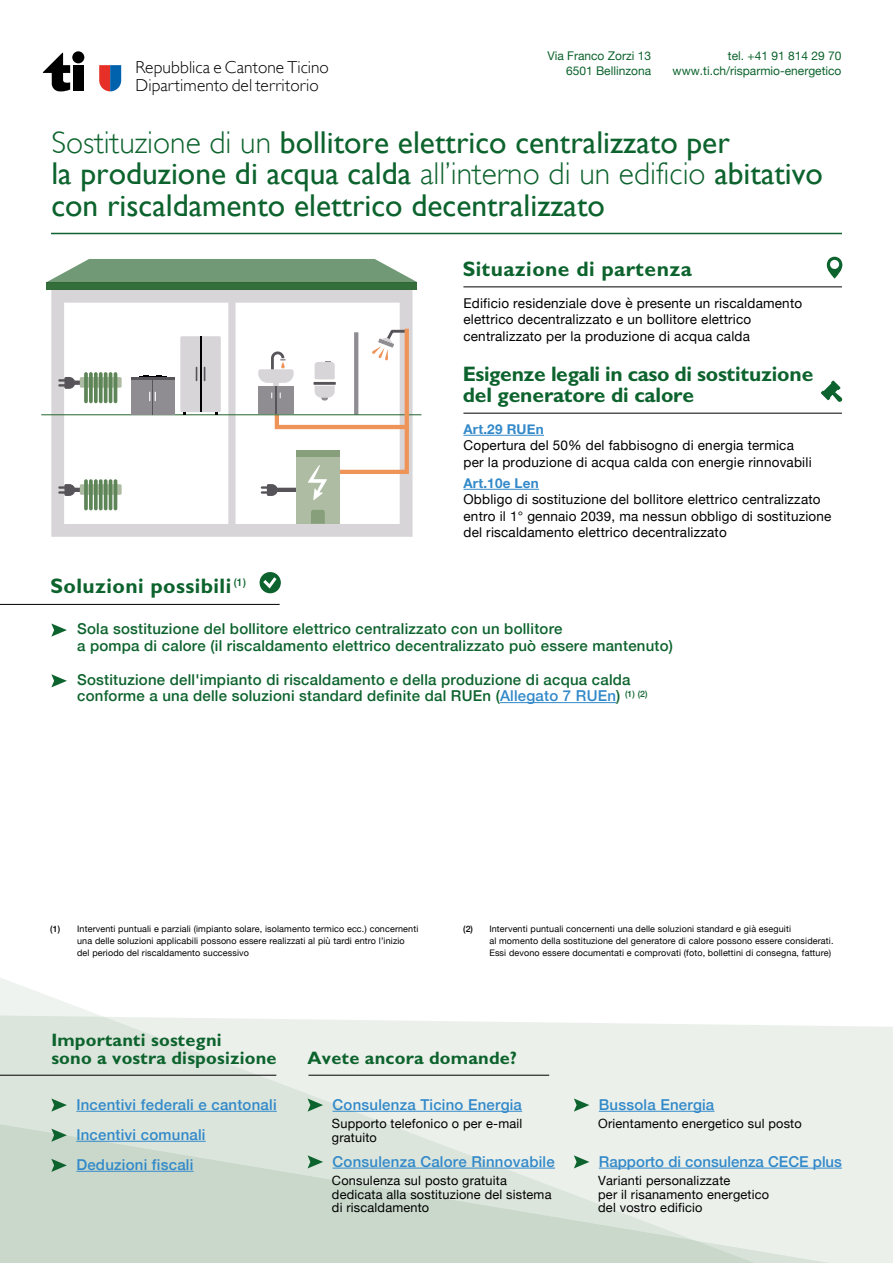
<style>
.page{position:relative;width:893px;height:1263px;background:#fff}
.page>*{position:absolute;margin:0;border:0;box-sizing:border-box;transform-origin:0 0}
.t1{font:31.5px/31.5px "Gill Sans";color:#0d632d}
.t2{font:700 21px/21px "Gill Sans MT Pro";letter-spacing:-.01em;color:#0d632d}
.t3{font:700 21px "Gill Sans MT Pro";letter-spacing:.02em;color:#0d632d}
.t4{font:700 18px/18px "Gill Sans MT Pro";letter-spacing:.01em;color:#0d632d}
.t5{font:300 17.25px/18px "Gill Alt One";letter-spacing:.005em;color:#000}
.t6{font:500 15px/16.5px "Helvetica Neue";letter-spacing:.015em;color:#0d632d}
.t7{font:500 15px/30px "Helvetica Neue";letter-spacing:.015em;color:#3289c9}
.t8{font:13.5px/16.5px "Helvetica Neue";letter-spacing:.015em;color:#000}
.t9{font:700 13.5px "Helvetica Neue";letter-spacing:.015em;color:#3289c9}
.t10{font:12.75px/13.5px "Helvetica Neue";letter-spacing:.015em;color:#000}
.t11{font:12px/15px "Helvetica Neue";color:#0d632d;text-align:right}
.t12{font:9px/12px "Helvetica Neue";letter-spacing:.015em;color:#000}
.t13{font:500 8.7px "Helvetica Neue";color:#000}
.s1{font-family:"Gill Alt One";font-weight:300}
.s2{color:#3289c9}
</style>
<div class="page">
<div style="left:804px;top:1026px;width:89px;height:96px;background:#ebf0eb"></div>
<svg style="left:0;top:978px;width:804px;height:144px;fill:#ebf0eb"></svg>
<svg style="left:0;top:1122px;width:893px;height:141px;background:#d8e2d9"></svg>
<hr style="left:463px;top:286px;width:379px;height:1px;background:#000">
<hr style="left:0;top:1075px;width:276px;height:1px;background:#000">
<hr style="left:308px;top:1075px;width:241px;height:1px;background:#000">
<div style="left:73px;top:65px;width:11px;height:26px;background:#000"></div>
<div style="left:72px;top:51px;width:12px;height:12px;background:#000;border-radius:50%"></div>
<svg style="left:43px;top:53px;width:27px;height:38px"></svg>
<svg style="left:99px;top:65px;width:22px;height:26px"></svg>
<hr style="left:76px;top:1111px;width:201px;height:1px;background:#3289c9">
<hr style="left:76px;top:1141px;width:130px;height:1px;background:#3289c9">
<hr style="left:76px;top:1171px;width:118px;height:1px;background:#3289c9">
<svg style="left:51px;top:1098px;width:16px;height:13px"></svg>
<svg style="left:51px;top:1129px;width:16px;height:13px"></svg>
<svg style="left:51px;top:1159px;width:16px;height:13px"></svg>
<hr style="left:333px;top:1111px;width:189px;height:1px;background:#3289c9">
<svg style="left:308px;top:1098px;width:15px;height:13px"></svg>
<hr style="left:333px;top:1168px;width:222px;height:1px;background:#3289c9">
<svg style="left:308px;top:1155px;width:15px;height:13px"></svg>
<hr style="left:599px;top:1111px;width:115px;height:1px;background:#3289c9">
<svg style="left:574px;top:1098px;width:15px;height:13px"></svg>
<hr style="left:599px;top:1168px;width:243px;height:1px;background:#3289c9">
<svg style="left:574px;top:1155px;width:15px;height:13px"></svg>
<hr style="left:51px;top:233px;width:791px;height:1px;background:#0d632d">
<div style="left:827px;top:257px;width:15px;height:15px;background:#0d632d;border-radius:50%"></div>
<svg style="left:827px;top:264px;width:15px;height:15px"></svg>
<div style="left:830px;top:260px;width:9px;height:9px;background:#fff;border-radius:50%"></div>
<hr style="left:0;top:604px;width:280px;height:1px;background:#000">
<div style="left:260px;top:572px;width:21px;height:21px;background:#0d632d;border-radius:50%"></div>
<svg style="left:260px;top:574px;width:20px;height:17px"></svg>
<svg style="left:51px;top:623px;width:16px;height:14px"></svg>
<hr style="left:500px;top:702px;width:116px;height:1px;background:#3289c9">
<svg style="left:51px;top:674px;width:16px;height:13px"></svg>
<hr style="left:463px;top:413px;width:379px;height:1px;background:#000">
<hr style="left:463px;top:435px;width:81px;height:1px;background:#3289c9">
<hr style="left:463px;top:489px;width:76px;height:1px;background:#3289c9">
<svg style="left:821px;top:380px;width:21px;height:22px"></svg>
<svg style="left:51px;top:290px;width:361px;height:247px"></svg>
<div style="left:228px;top:291px;width:7px;height:239px;background:#d7d5d8"></div>
<div style="left:47px;top:282px;width:370px;height:8px;background:#346e3a"></div>
<svg style="left:47px;top:259px;width:370px;height:23px;background:#81a484"></svg>
<hr style="left:41px;top:414px;width:380px;height:1px;background:#346e3a">
<div style="left:131px;top:380px;width:43px;height:34px;background:#908d92"></div>
<hr style="left:152px;top:380px;width:1px;height:34px;background:#565359">
<hr style="left:131px;top:377px;width:43px;height:3px;background:#565359">
<svg style="left:149px;top:392px;width:7px;height:9px"></svg>
<svg style="left:139px;top:375px;width:27px;height:2px"></svg>
<div style="left:180px;top:336px;width:41px;height:76px;background:#d7d5d8;border-radius:2px"></div>
<hr style="left:200px;top:336px;width:1px;height:76px;background:#000">
<svg style="left:196px;top:367px;width:1px;height:14px"></svg>
<svg style="left:204px;top:367px;width:1px;height:14px"></svg>
<div style="left:296px;top:450px;width:44px;height:74px;background:#aebca4"></div>
<svg style="left:311px;top:510px;width:14px;height:14px"></svg>
<svg style="left:258px;top:327px;width:153px;height:173px"></svg>
<svg style="left:75px;top:381px;width:5px;height:4px"></svg>
<svg style="left:59px;top:377px;width:16px;height:12px"></svg>
<svg style="left:80px;top:377px;width:42px;height:11px"></svg>
<svg style="left:84px;top:372px;width:4px;height:31px"></svg>
<svg style="left:89px;top:372px;width:4px;height:31px"></svg>
<svg style="left:94px;top:372px;width:4px;height:31px"></svg>
<svg style="left:99px;top:372px;width:4px;height:31px"></svg>
<hr style="left:104px;top:372px;width:3px;height:31px;background:#5e8557;border-radius:2px">
<hr style="left:109px;top:372px;width:3px;height:31px;background:#5e8557;border-radius:2px">
<hr style="left:114px;top:372px;width:3px;height:31px;background:#5e8557;border-radius:2px">
<svg style="left:75px;top:488px;width:5px;height:4px"></svg>
<svg style="left:59px;top:484px;width:16px;height:12px"></svg>
<svg style="left:80px;top:484px;width:42px;height:11px"></svg>
<svg style="left:84px;top:479px;width:4px;height:31px"></svg>
<svg style="left:89px;top:479px;width:4px;height:31px"></svg>
<svg style="left:94px;top:479px;width:4px;height:31px"></svg>
<svg style="left:99px;top:479px;width:4px;height:31px"></svg>
<hr style="left:104px;top:479px;width:3px;height:31px;background:#5e8557;border-radius:2px">
<hr style="left:109px;top:479px;width:3px;height:31px;background:#5e8557;border-radius:2px">
<hr style="left:114px;top:479px;width:3px;height:31px;background:#5e8557;border-radius:2px">
<h3 class="t5" style="left:135px;top:58px;width:195px">Repubblica e Cantone Ticino<br>Dipartimento del territorio</h3>
<h3 class="t11" style="left:547px;top:49px;width:105px">Via Franco Zorzi 13<br>6501 Bellinzona</h3>
<h3 class="t11" style="left:673px;top:49px;width:170px">tel. +41 91 814 29 70 www.ti.ch/risparmio-energetico</h3>
<h1 class="t1" style="left:51px;top:127px;width:773px"><span class="s1">Sostituzione di un</span> bollitore elettrico centralizzato per<br>la produzione di acqua calda <span class="s1">all’interno di un edificio</span> abitativo con riscaldamento elettrico decentralizzato</h1>
<h2 class="t3" style="left:463px;top:256px;width:231px">Situazione di partenza</h2>
<h3 class="t8" style="left:463px;top:295px;width:340px">Edificio residenziale dove è presente un riscaldamento elettrico decentralizzato e un bollitore elettrico centralizzato per la produzione di acqua calda</h3>
<h2 class="t2" style="left:463px;top:363px;width:352px">Esigenze legali in caso di sostituzione del generatore di calore</h2>
<h2 class="t3" style="left:51px;top:573px;width:197px">Soluzioni possibili <sup>(1)</sup></h2>
<h3 class="t9" style="left:463px;top:418px;width:82px">Art.29 RUEn</h3>
<h3 class="t8" style="left:463px;top:438px;width:350px">Copertura del 50% del fabbisogno di energia termica per la produzione di acqua calda con energie rinnovabili</h3>
<h3 class="t9" style="left:463px;top:472px;width:77px">Art.10e Len</h3>
<h3 class="t8" style="left:463px;top:492px;width:369px">Obbligo di sostituzione del bollitore elettrico centralizzato entro il 1° gennaio 2039, ma nessun obbligo di sostituzione del riscaldamento elettrico decentralizzato</h3>
<h3 class="t6" style="left:77px;top:619px;width:597px">Sola sostituzione del bollitore elettrico centralizzato con un bollitore<br>a pompa di calore (il riscaldamento elettrico decentralizzato può essere mantenuto)</h3>
<h3 class="t6" style="left:77px;top:670px;width:572px">Sostituzione dell'impianto di riscaldamento e della produzione di acqua calda conforme a una delle soluzioni standard definite dal RUEn (<span class="s2">Allegato 7 RUEn</span>) <sup>(1)</sup> <sup>(2)</sup></h3>
<p class="t13" style="left:50px;top:922px;width:11px">(1)</p>
<p class="t12" style="left:489px;top:923px;width:346px">Interventi puntuali concernenti una delle soluzioni standard e già eseguiti<br>al momento della sostituzione del generatore di calore possono essere considerati.<br>Essi devono essere documentati e comprovati (foto, bollettini di consegna, fatture)</p>
<p class="t12" style="left:77px;top:923px;width:343px">Interventi puntuali e parziali (impianto solare, isolamento termico ecc.) concernenti una delle soluzioni applicabili possono essere realizzati al più tardi entro l’inizio del periodo del riscaldamento successivo</p>
<p class="t13" style="left:463px;top:922px;width:11px">(2)</p>
<h3 class="t4" style="left:51px;top:1030px;width:227px">Importanti sostegni<br>sono a vostra disposizione</h3>
<h3 class="t4" style="left:308px;top:1048px;width:211px">Avete ancora domande?</h3>
<h3 class="t7" style="left:76px;top:1088px;width:202px">Incentivi federali e cantonali<br>Incentivi comunali<br>Deduzioni fiscali</h3>
<h3 class="t7" style="left:333px;top:1088px;width:191px">Consulenza Ticino Energia</h3>
<h3 class="t10" style="left:332px;top:1174px;width:221px">Consulenza sul posto gratuita dedicata alla sostituzione del sistema di riscaldamento</h3>
<h3 class="t10" style="left:332px;top:1118px;width:192px">Supporto telefonico o per e-mail gratuito</h3>
<h3 class="t7" style="left:333px;top:1145px;width:224px">Consulenza Calore Rinnovabile</h3>
<h3 class="t7" style="left:599px;top:1088px;width:117px">Bussola Energia</h3>
<h3 class="t10" style="left:598px;top:1118px;width:205px">Orientamento energetico sul posto</h3>
<h3 class="t7" style="left:599px;top:1145px;width:245px">Rapporto di consulenza CECE plus</h3>
<h3 class="t10" style="left:598px;top:1174px;width:172px">Varianti personalizzate<br>per il risanamento energetico del vostro edificio</h3>
</div>
